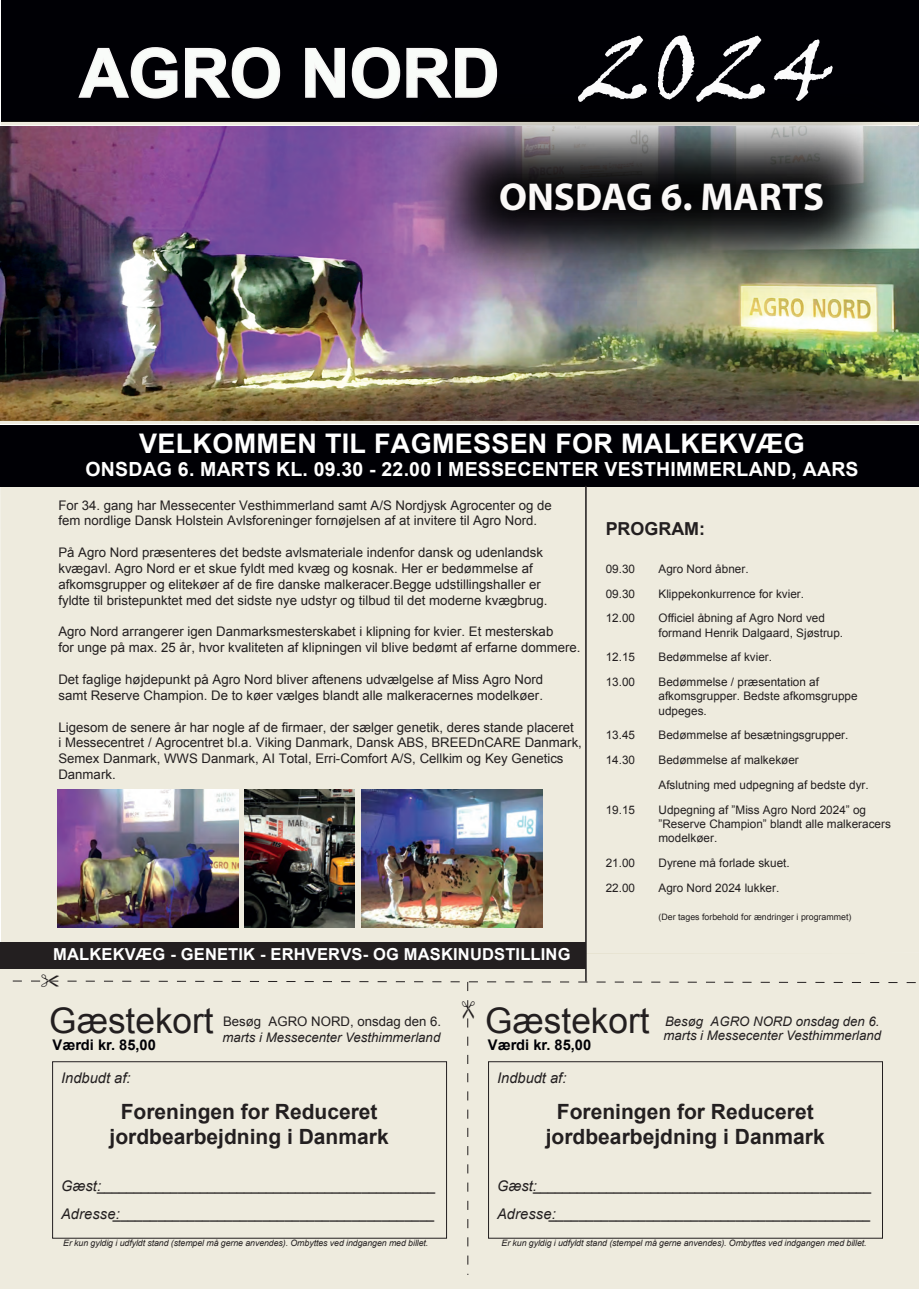
<style>
.page{position:relative;width:919px;height:1289px;background:#fff}
.page>*{position:absolute;margin:0;border:0;box-sizing:border-box;transform-origin:0 0}
.t1{font:700 67.5px "Arial";color:#f9fcf9}
.t2{font:700 39px "Myriad Pro";color:#fbf9f8}
.t3{font:35.25px "Arial";color:#231f20}
.t4{font:700 27px "Arial";letter-spacing:.01em;color:#fff}
.t5{font:700 21px/25.2px "Arial";color:#231f20;text-align:center}
.t6{font:700 19.5px "Arial";letter-spacing:.01em;color:#fff}
.t7{font:700 17.85px "Arial";color:#231f20}
.t8{font:700 16.5px "Arial";letter-spacing:.01em;color:#fff}
.t9{font:700 14.7px "Arial";color:#000005}
.t10{font:italic 14.7px "Arial";color:#231f20}
.t11{font:13.2px/15.9px "Arial";color:#231f20}
.t12{font:italic 13.2px/27.9px "Arial";color:#231f20}
.t13{font:11.7px/14.1px "Arial";color:#231f20}
.t14{font:italic 8.85px "Arial";letter-spacing:-.01em;color:#231f20}
.t15{font:8.85px "Arial";color:#231f20}
.s1{font-family:"Viner Hand ITC";font-weight:400;font-size:93.9px;color:#fbfbfc}
.s2{font-size:14.7px}
</style>
<div class="page">
<div style="left:0;top:953px;width:918px;height:335px;background:#eeebde"></div>
<div style="left:0;top:487px;width:918px;height:467px;background:#eeebde"></div>
<img style="left:0;top:126px;width:918px;height:294px">
<div style="left:0;top:423px;width:918px;height:64px;background:#000005"></div>
<div style="left:1px;top:0;width:917px;height:122px;background:#000005"></div>
<svg style="left:78px;top:47px;width:100px;height:52px"></svg>
<svg style="left:185px;top:47px;width:96px;height:52px"></svg>
<svg style="left:305px;top:47px;width:193px;height:52px"></svg>
<hr style="left:585px;top:486px;width:1px;height:495px;background:#231f20">
<svg style="left:0;top:420px;width:918px;height:4px;background:#cec5b6"></svg>
<svg style="left:1px;top:121px;width:917px;height:4px;background:#b7b4aa"></svg>
<div style="left:0;top:941px;width:585px;height:27px;background:#231f20"></div>
<img style="left:244px;top:789px;width:111px;height:138px">
<img style="left:361px;top:789px;width:181px;height:138px">
<img style="left:57px;top:789px;width:181px;height:138px">
<img style="left:406px;top:94px;width:507px;height:206px">
<svg style="left:12px;top:974px;width:904px;height:300px"></svg>
<h1 class="t1" style="left:79px;top:28px;width:755px">AGRO NORD <span class="s1">2024</span></h1>
<h2 class="t2" style="left:499px;top:171px;width:326px">ONSDAG 6. MARTS</h2>
<h3 class="t4" style="left:139px;top:425px;width:667px">VELKOMMEN TIL FAGMESSEN FOR MALKEKVÆG</h3>
<h3 class="t6" style="left:85px;top:456px;width:774px">ONSDAG 6. MARTS KL. 09.30 - 22.00 I MESSECENTER VESTHIMMERLAND, AARS</h3>
<p class="t11" style="left:58px;top:497px;width:495px">For 34. gang har Messecenter Vesthimmerland samt A/S Nordjysk Agrocenter og de fem nordlige Dansk Holstein Avlsforeninger fornøjelsen af at invitere til Agro Nord.</p>
<p class="t11" style="left:58px;top:544px;width:490px">På Agro Nord præsenteres det bedste avlsmateriale indenfor dansk og udenlandsk kvægavl. Agro Nord er et skue fyldt med kvæg og kosnak. Her er bedømmelse af afkomsgrupper og elitekøer af de fire danske malkeracer.Begge udstillingshaller er fyldte til bristepunktet med det sidste nye udstyr og tilbud til det moderne kvægbrug.</p>
<p class="t11" style="left:58px;top:624px;width:523px">Agro Nord arrangerer igen Danmarksmesterskabet i klipning for kvier. Et mesterskab<br>for unge på max. 25 år, hvor kvaliteten af klipningen vil blive bedømt af erfarne dommere.</p>
<p class="t11" style="left:58px;top:671px;width:486px">Det faglige højdepunkt på Agro Nord bliver aftenens udvælgelse af Miss Agro Nord samt Reserve Champion. De to køer vælges blandt alle malkeracernes modelkøer.</p>
<p class="t11" style="left:58px;top:719px;width:525px">Ligesom de senere år har nogle af de firmaer, der sælger genetik, deres stande placeret<br>i Messecentret / Agrocentret bl.a. Viking Danmark, Dansk ABS, BREEDnCARE Danmark, Semex Danmark, WWS Danmark, AI Total, Erri-Comfort A/S, Cellkim og Key Genetics Danmark.</p>
<p class="t8" style="left:53px;top:943px;width:519px">MALKEKVÆG - GENETIK - ERHVERVS- OG MASKINUDSTILLING</p>
<h3 class="t7" style="left:605px;top:517px;width:101px">PROGRAM:</h3>
<p class="t13" style="left:605px;top:561px;width:31px">09.30</p>
<p class="t13" style="left:658px;top:561px;width:92px">Agro Nord åbner.</p>
<p class="t13" style="left:605px;top:586px;width:31px">09.30</p>
<p class="t13" style="left:658px;top:586px;width:147px">Klippekonkurrence for kvier.</p>
<p class="t13" style="left:605px;top:611px;width:31px">12.00</p>
<p class="t13" style="left:658px;top:611px;width:186px">Officiel åbning af Agro Nord ved formand Henrik Dalgaard, Sjøstrup.</p>
<p class="t13" style="left:605px;top:650px;width:31px">12.15</p>
<p class="t13" style="left:658px;top:650px;width:115px">Bedømmelse af kvier.</p>
<p class="t13" style="left:605px;top:675px;width:31px">13.00</p>
<p class="t13" style="left:658px;top:675px;width:200px">Bedømmelse / præsentation af afkomsgrupper. Bedste afkomsgruppe udpeges.</p>
<p class="t13" style="left:605px;top:728px;width:31px">13.45</p>
<p class="t13" style="left:658px;top:728px;width:191px">Bedømmelse af besætningsgrupper.</p>
<p class="t13" style="left:605px;top:753px;width:31px">14.30</p>
<p class="t13" style="left:658px;top:748px;width:212px;line-height:24.9px">Bedømmelse af malkekøer<br>Afslutning med udpegning af bedste dyr.</p>
<p class="t13" style="left:605px;top:803px;width:31px">19.15</p>
<p class="t13" style="left:658px;top:803px;width:234px">Udpegning af ”Miss Agro Nord 2024” og ”Reserve Champion” blandt alle malkeracers modelkøer.</p>
<p class="t13" style="left:605px;top:856px;width:31px">21.00</p>
<p class="t13" style="left:658px;top:856px;width:133px">Dyrene må forlade skuet.</p>
<p class="t13" style="left:605px;top:881px;width:31px">22.00</p>
<p class="t13" style="left:658px;top:881px;width:122px">Agro Nord 2024 lukker.</p>
<p class="t15" style="left:658px;top:911px;width:194px">(Der tages forbehold for ændringer i programmet)</p>
<h3 class="t3" style="left:49px;top:997px;width:166px">Gæstekort</h3>
<h3 class="t3" style="left:485px;top:997px;width:166px">Gæstekort</h3>
<p class="t11" style="left:223px;top:1013px;width:219px">Besøg AGRO NORD, onsdag den 6.</p>
<p class="t12" style="left:222px;top:1023px;width:219px">marts i Messecenter Vesthimmerland</p>
<p class="t9" style="left:53px;top:1035px;width:105px">Værdi kr. 85,00</p>
<p class="t9" style="left:488px;top:1035px;width:105px">Værdi kr. 85,00</p>
<p class="t10" style="left:61px;top:1068px;width:71px">Indbudt af:</p>
<p class="t10" style="left:497px;top:1068px;width:71px">Indbudt af:</p>
<p class="t12" style="left:663px;top:1014px;width:219px;line-height:14px">Besøg AGRO NORD onsdag den 6. marts i Messecenter Vesthimmerland</p>
<h3 class="t5" style="left:110px;top:1099px;width:280px">Foreningen for Reduceret jordbearbejdning i Danmark</h3>
<p class="t12" style="left:61px;top:1172px;width:376px"><span class="s2">Gæst:</span> ______________________________________________<br><span class="s2">Adresse:</span>___________________________________________</p>
<h3 class="t5" style="left:545px;top:1099px;width:280px">Foreningen for Reduceret jordbearbejdning i Danmark</h3>
<p class="t12" style="left:497px;top:1172px;width:376px"><span class="s2">Gæst:</span> ______________________________________________<br><span class="s2">Adresse:</span>___________________________________________</p>
<p class="t14" style="left:63px;top:1236px;width:366px">Er kun gyldig i udfyldt stand (stempel må gerne anvendes). Ombyttes ved indgangen med billet.</p>
<p class="t14" style="left:501px;top:1236px;width:366px">Er kun gyldig i udfyldt stand (stempel må gerne anvendes). Ombyttes ved indgangen med billet.</p>
</div>
